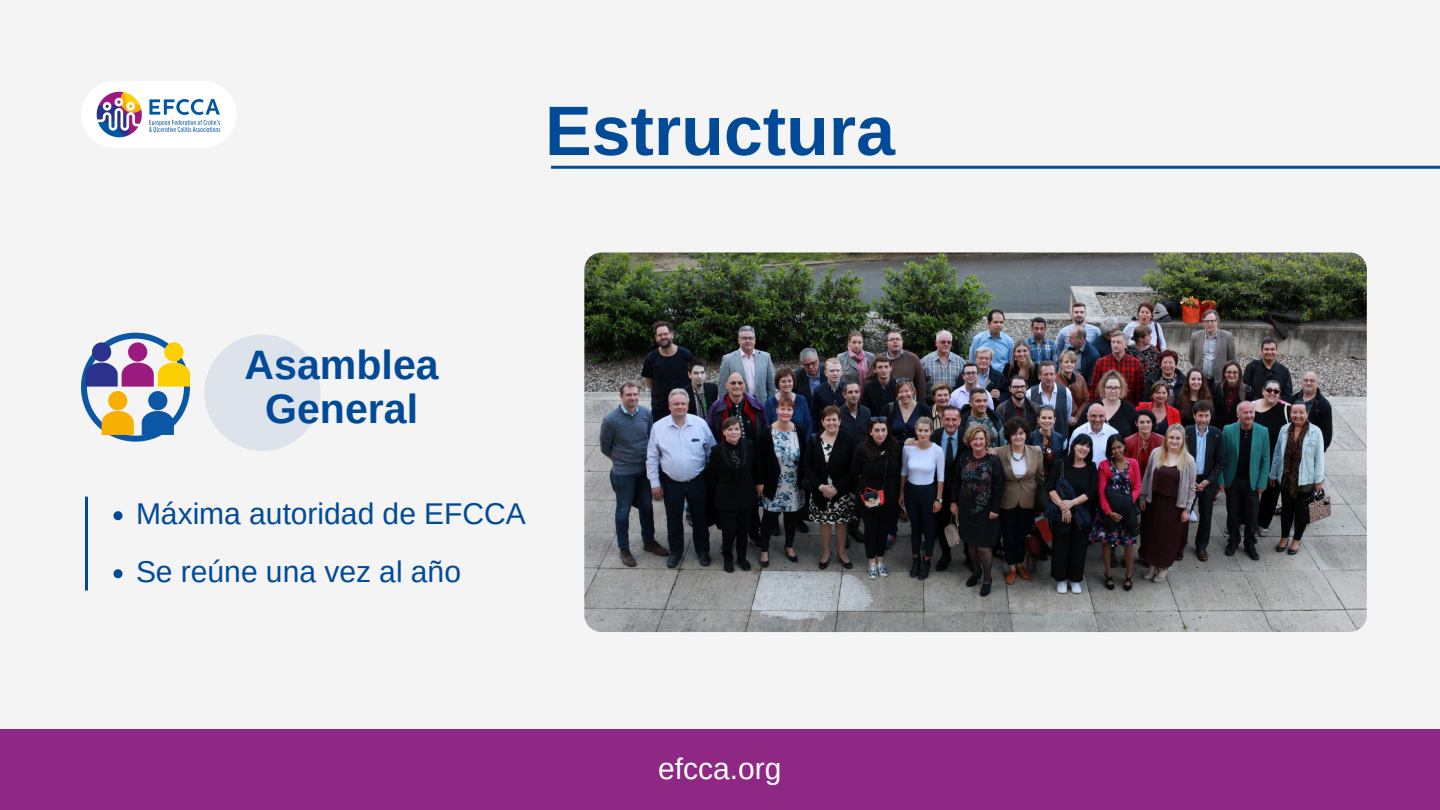
<style>
.page{position:relative;width:1440px;height:810px;background:#f4f4f4}
.page>*{position:absolute;margin:0;border:0;box-sizing:border-box;transform-origin:0 0}
.t1{font:700 70px "Arimo";color:#004a98}
.t2{font:700 41.1px/44.2px "Arimo";color:#004a98;text-align:center}
.t3{font:30px "Arimo";color:#004a98}
.t4{font:30px "Arimo";color:#fff}
</style>
<div class="page">
<hr style="left:551px;top:166px;width:889px;height:3px;background:#004a98">
<div style="left:81px;top:81px;width:156px;height:67px;background:#fff;border-radius:33px"></div>
<img style="left:96px;top:91px;width:125px;height:47px">
<svg style="left:81px;top:333px;width:109px;height:108px"></svg>
<div style="left:164px;top:342px;width:20px;height:20px;background:#fbcf02;border-radius:50%"></div>
<div style="left:108px;top:391px;width:19px;height:19px;background:#f7b001;border-radius:50%"></div>
<div style="left:148px;top:391px;width:19px;height:19px;background:#0c57a5;border-radius:50%"></div>
<div style="left:204px;top:335px;width:117px;height:116px;background:#dce3ea;border-radius:50%"></div>
<div style="left:0;top:729px;width:1440px;height:81px;background:#8f2884"></div>
<svg style="left:114px;top:511px;width:9px;height:9px"></svg>
<svg style="left:114px;top:569px;width:9px;height:9px"></svg>
<hr style="left:85px;top:497px;width:3px;height:94px;background:#004a98">
<img style="left:584px;top:252px;width:783px;height:380px">
<p class="t1" style="left:545px;top:92px;width:352px">Estructura</p>
<h1 class="t2" style="left:245px;top:342px;width:196px">Asamblea<br>General</h1>
<p class="t3" style="left:136px;top:497px;width:391px">Máxima autoridad de EFCCA</p>
<p class="t3" style="left:136px;top:555px;width:327px">Se reúne una vez al año</p>
<h2 class="t4" style="left:658px;top:752px;width:125px">efcca.org</h2>
</div>
